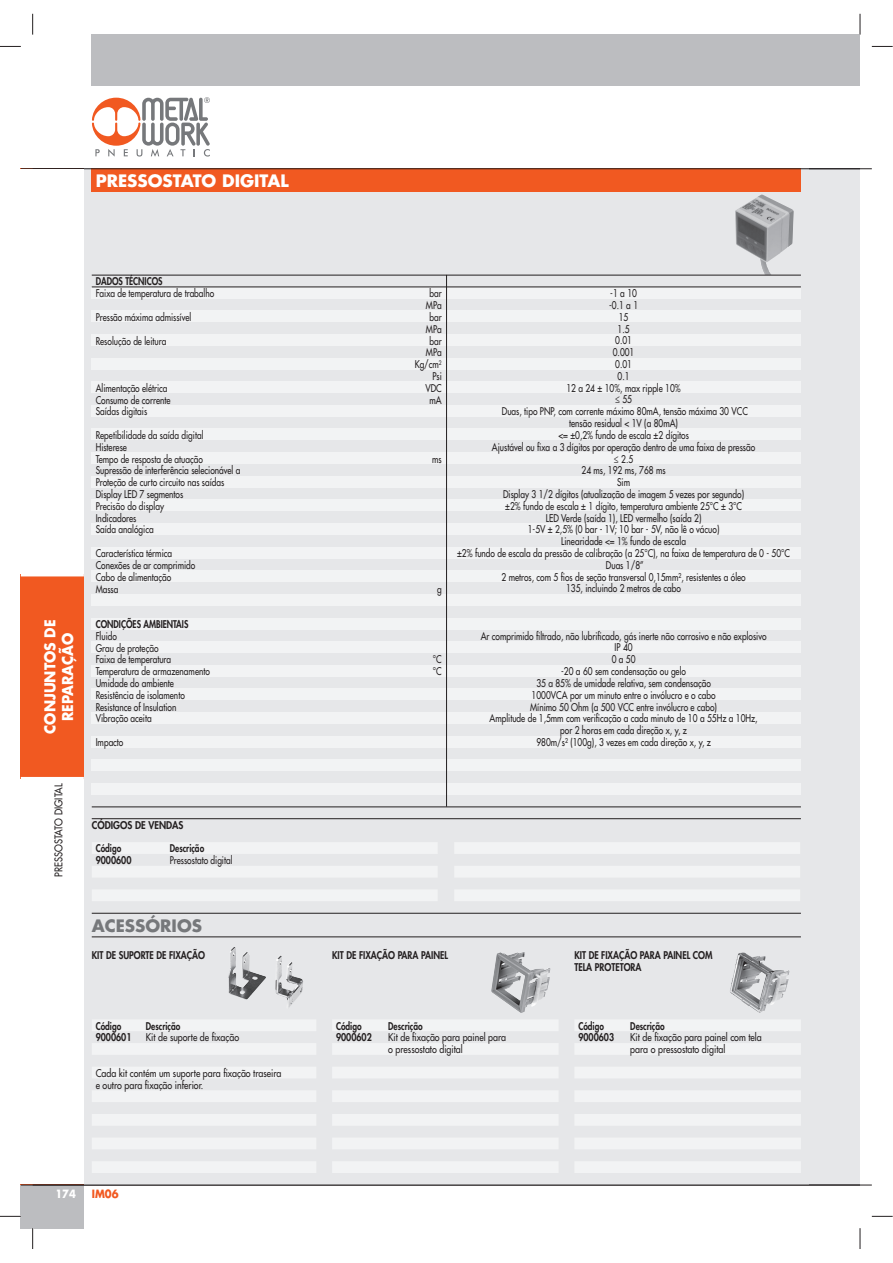
<style>
.page{position:relative;width:893px;height:1263px;background:#fff}
.page>*{position:absolute;margin:0;border:0;box-sizing:border-box;transform-origin:0 0}
.t1{font:700 16.65px "Futura Std";color:#fff}
.t2{font:700 16.65px "Futura Std";color:#76787b}
.t3{font:700 14.55px/17.5px "Futura Std";color:#fff;text-align:center;scale:.95 1}
.t4{font:700 11.1px "Futura Std";color:#f15921;scale:.9 1}
.t5{font:700 11.1px "Futura Std";color:#fff;scale:.9 1}
.t6{font:500 10.35px/11.9px "Futura Std";color:#231f20;scale:.8 1}
.t7{font:500 10.35px/11.9px "Futura Std";color:#231f20;scale:.85 1}
.t8{font:800 10.35px/11.9px "Futura Std";color:#231f20;scale:.85 1}
.t9{font:800 10.35px "Futura Std";color:#231f20;scale:.8 1}
.t10{font:500 10.35px "Futura Std";color:#231f20;scale:.9 1}
.t11{font:800 10.35px "Futura Std";color:#231f20;scale:.9 1}
</style>
<div class="page">
<div style="left:84px;top:169px;width:776px;height:1016px;background:#e6e7e9"></div>
<div style="left:21px;top:169px;width:63px;height:1016px;background:#f15921"></div>
<hr style="left:21px;top:574px;width:63px;height:2px;background:#fff">
<hr style="left:21px;top:777px;width:63px;height:3px;background:#fff">
<div style="left:21px;top:1185px;width:63px;height:43px;background:#bcbdc0"></div>
<div style="left:92px;top:35px;width:768px;height:51px;background:#bcbdc0"></div>
<svg style="left:92px;top:97px;width:118px;height:60px"></svg>
<hr style="left:21px;top:1185px;width:839px;height:1px;background:#231f20">
<div style="left:21px;top:779px;width:63px;height:405px;background:#fff"></div>
<div style="left:92px;top:169px;width:709px;height:23px;background:#f15921"></div>
<div style="left:92px;top:310px;width:709px;height:12px;background:#f2f3f4"></div>
<div style="left:92px;top:287px;width:709px;height:12px;background:#f2f3f4"></div>
<div style="left:92px;top:334px;width:709px;height:12px;background:#f2f3f4"></div>
<div style="left:92px;top:358px;width:709px;height:11px;background:#f2f3f4"></div>
<div style="left:92px;top:381px;width:709px;height:12px;background:#f2f3f4"></div>
<div style="left:92px;top:405px;width:709px;height:12px;background:#f2f3f4"></div>
<div style="left:92px;top:429px;width:709px;height:11px;background:#f2f3f4"></div>
<div style="left:92px;top:452px;width:709px;height:12px;background:#f2f3f4"></div>
<div style="left:92px;top:476px;width:709px;height:12px;background:#f2f3f4"></div>
<div style="left:92px;top:499px;width:709px;height:12px;background:#f2f3f4"></div>
<div style="left:92px;top:523px;width:709px;height:12px;background:#f2f3f4"></div>
<div style="left:92px;top:547px;width:709px;height:12px;background:#f2f3f4"></div>
<div style="left:92px;top:570px;width:709px;height:12px;background:#f2f3f4"></div>
<div style="left:92px;top:594px;width:709px;height:12px;background:#f2f3f4"></div>
<div style="left:92px;top:618px;width:709px;height:11px;background:#f2f3f4"></div>
<div style="left:92px;top:641px;width:709px;height:12px;background:#f2f3f4"></div>
<div style="left:92px;top:665px;width:709px;height:12px;background:#f2f3f4"></div>
<div style="left:92px;top:689px;width:709px;height:11px;background:#f2f3f4"></div>
<div style="left:92px;top:712px;width:709px;height:12px;background:#f2f3f4"></div>
<div style="left:92px;top:736px;width:709px;height:12px;background:#f2f3f4"></div>
<div style="left:92px;top:759px;width:709px;height:12px;background:#f2f3f4"></div>
<div style="left:92px;top:783px;width:709px;height:12px;background:#f2f3f4"></div>
<hr style="left:92px;top:287px;width:709px;height:1px;background:#231f20">
<hr style="left:446px;top:275px;width:1px;height:532px;background:#231f20">
<img style="left:735px;top:195px;width:59px;height:80px">
<hr style="left:92px;top:275px;width:709px;height:1px;background:#231f20">
<hr style="left:92px;top:807px;width:709px;height:1px;background:#231f20">
<svg style="left:92px;top:843px;width:345px;height:58px"></svg>
<hr style="left:92px;top:818px;width:709px;height:1px;background:#231f20">
<svg style="left:455px;top:843px;width:345px;height:58px"></svg>
<hr style="left:33px;top:169px;width:839px;height:1px;background:#231f20">
<hr style="left:33px;top:1185px;width:839px;height:1px;background:#231f20">
<hr style="left:92px;top:913px;width:709px;height:1px;background:#231f20">
<hr style="left:92px;top:937px;width:709px;height:1px;background:#231f20">
<svg style="left:92px;top:1020px;width:224px;height:153px"></svg>
<svg style="left:333px;top:1020px;width:225px;height:153px"></svg>
<svg style="left:575px;top:1020px;width:226px;height:153px"></svg>
<img style="left:228px;top:947px;width:75px;height:60px">
<img style="left:491px;top:952px;width:59px;height:61px">
<img style="left:730px;top:952px;width:59px;height:61px">
<div style="left:21px;top:169px;width:63px;height:405px;background:#fff"></div>
<svg style="left:0;top:46px;width:21px;height:1px"></svg>
<svg style="left:872px;top:46px;width:21px;height:1px"></svg>
<svg style="left:0;top:1216px;width:21px;height:1px"></svg>
<svg style="left:872px;top:1216px;width:21px;height:1px"></svg>
<svg style="left:32px;top:14px;width:1px;height:21px"></svg>
<svg style="left:32px;top:1228px;width:1px;height:21px"></svg>
<svg style="left:860px;top:14px;width:1px;height:21px"></svg>
<svg style="left:860px;top:1228px;width:1px;height:21px"></svg>
<h1 class="t1" style="left:96px;top:172px;width:206px">RACCORDI AUTOMATICI</h1>
<h1 class="t1" style="left:96px;top:172px;width:194px">PRESSOSTATO DIGITAL</h1>
<h2 class="t3" style="left:42px;top:734px;width:122px;rotate:-90deg">CONJUNTOS DE<br>REPARAÇÃO</h2>
<p class="t10" style="left:54px;top:877px;width:105px;rotate:-90deg">PRESSOSTATO DIGITAL</p>
<p class="t9" style="left:96px;top:277px;width:85px">DADOS TÉCNICOS</p>
<p class="t6" style="left:96px;top:288px;width:150px">Faixa de temperatura de trabalho</p>
<p class="t6" style="left:426px;top:288px;width:21px;text-align:center">bar<br>MPa</p>
<p class="t6" style="left:96px;top:312px;width:121px">Pressão máxima admissível</p>
<p class="t6" style="left:426px;top:312px;width:21px;text-align:center">bar<br>MPa</p>
<p class="t6" style="left:96px;top:335px;width:90px">Resolução de leitura</p>
<p class="t6" style="left:415px;top:335px;width:35px;text-align:right">bar<br>MPa<br>Kg/cm<sup>2<br></sup>Psi</p>
<p class="t6" style="left:96px;top:383px;width:91px">Alimentação elétrica</p>
<p class="t6" style="left:425px;top:383px;width:22px">VDC</p>
<p class="t6" style="left:96px;top:394px;width:95px">Consumo de corrente</p>
<p class="t6" style="left:429px;top:394px;width:17px">mA</p>
<p class="t6" style="left:96px;top:406px;width:66px">Saídas digitais</p>
<p class="t6" style="left:96px;top:430px;width:136px">Repetibilidade da saída digital<br>Histerese<br>Tempo de resposta de atuação</p>
<p class="t6" style="left:432px;top:454px;width:13px">ms</p>
<p class="t6" style="left:96px;top:465px;width:183px">Supressão de interferência selecionável a<br>Proteção de curto circuito nas saídas<br>Display LED 7 segmentos<br>Precisão do display<br>Indicadores<br>Saída analógica</p>
<p class="t6" style="left:96px;top:548px;width:126px">Característica térmica<br>Conexões de ar comprimido<br>Cabo de alimentação<br>Massa</p>
<p class="t6" style="left:437px;top:583px;width:7px">g</p>
<p class="t9" style="left:96px;top:619px;width:117px">CONDIÇÕES AMBIENTAIS</p>
<p class="t6" style="left:96px;top:631px;width:96px">Fluido<br>Grau de proteção<br>Faixa de temperatura</p>
<p class="t6" style="left:433px;top:654px;width:13px">°C</p>
<p class="t6" style="left:96px;top:666px;width:144px">Temperatura de armazenamento</p>
<p class="t6" style="left:433px;top:666px;width:13px">°C</p>
<p class="t6" style="left:96px;top:678px;width:113px">Umidade do ambiente<br>Resistência de isolamento<br>Resistance of Insulation<br>Vibração aceita</p>
<p class="t6" style="left:96px;top:737px;width:36px">Impacto</p>
<p class="t11" style="left:92px;top:820px;width:103px">CÓDIGOS DE VENDAS</p>
<p class="t9" style="left:96px;top:844px;width:34px">Código</p>
<p class="t9" style="left:170px;top:844px;width:45px">Descrição</p>
<p class="t8" style="left:96px;top:855px;width:44px">9000600</p>
<p class="t6" style="left:170px;top:855px;width:80px">Pressostato digital</p>
<p class="t6" style="left:457px;top:288px;width:418px;text-align:center">-1 a 10<br>-0.1 a 1<br>15<br>1.5<br>0.01<br>0.001<br>0.01<br>0.1<br>12 a 24 ± 10%, max ripple 10%<br>≤ 55<br>Duas, tipo PNP, com corrente máximo 80mA, tensão máxima 30 VCC<br>tensão residual &lt; 1V (a 80mA)<br>&lt;= ±0,2% fundo de escala ±2 dígitos<br>Ajustável ou fixa a 3 dígitos por operação dentro de uma faixa de pressão<br>≤ 2.5<br>24 ms, 192 ms, 768 ms<br>Sim<br>Display 3 1/2 dígitos (atualização de imagem 5 vezes por segundo)<br>±2% fundo de escala ± 1 dígito, temperatura ambiente 25°C ± 3°C<br>LED Verde (saída 1), LED vermelho (saída 2)<br>1-5V ± 2,5% (0 bar - 1V; 10 bar - 5V, não lê o vácuo)<br>Linearidade &lt;= 1% fundo de escala<br>±2% fundo de escala da pressão de calibração (a 25°C), na faixa de temperatura de 0 - 50°C<br>Duas 1/8”<br>2 metros, com 5 fios de seção transversal 0,15mm², resistentes a óleo<br>135, incluindo 2 metros de cabo</p>
<p class="t6" style="left:481px;top:631px;width:359px;text-align:center">Ar comprimido filtrado, não lubrificado, gás inerte não corrosivo e não explosivo IP 40<br>0 a 50<br>-20 a 60 sem condensação ou gelo<br>35 a 85% de umidade relativa, sem condensação<br>1000VCA por um minuto entre o invólucro e o cabo<br>Mínimo 50 Ohm (a 500 VCC entre invólucro e cabo)<br>Amplitude de 1,5mm com verificação a cada minuto de 10 a 55Hz a 10Hz,<br>por 2 horas em cada direção x, y, z<br>980m/s² (100g), 3 vezes em cada direção x, y, z</p>
<h1 class="t2" style="left:92px;top:916px;width:112px">ACESSÓRIOS</h1>
<p class="t8" style="left:92px;top:950px;width:135px">KIT DE SUPORTE DE FIXAÇÃO</p>
<p class="t8" style="left:332px;top:950px;width:138px">KIT DE FIXAÇÃO PARA PAINEL</p>
<p class="t8" style="left:574px;top:950px;width:164px">KIT DE FIXAÇÃO PARA PAINEL COM<br>TELA PROTETORA</p>
<p class="t9" style="left:96px;top:1021px;width:34px">Código</p>
<p class="t9" style="left:146px;top:1021px;width:45px">Descrição</p>
<p class="t8" style="left:96px;top:1032px;width:44px">9000601</p>
<p class="t7" style="left:146px;top:1032px;width:111px">Kit de suporte de fixação</p>
<p class="t7" style="left:96px;top:1068px;width:220px">Cada kit contém um suporte para fixação traseira e outro para fixação inferior.</p>
<p class="t9" style="left:336px;top:1021px;width:34px">Código</p>
<p class="t9" style="left:388px;top:1021px;width:45px">Descrição</p>
<p class="t8" style="left:336px;top:1032px;width:44px">9000602</p>
<p class="t7" style="left:388px;top:1032px;width:140px">Kit de fixação para painel para o pressostato digital</p>
<p class="t9" style="left:578px;top:1021px;width:34px">Código</p>
<p class="t9" style="left:630px;top:1021px;width:45px">Descrição</p>
<p class="t8" style="left:578px;top:1032px;width:44px">9000603</p>
<p class="t7" style="left:630px;top:1032px;width:156px">Kit de fixação para painel com tela para o pressostato digital</p>
<p class="t5" style="left:55px;top:1188px;width:24px">174</p>
<p class="t4" style="left:92px;top:1188px;width:31px">IM06</p>
</div>
